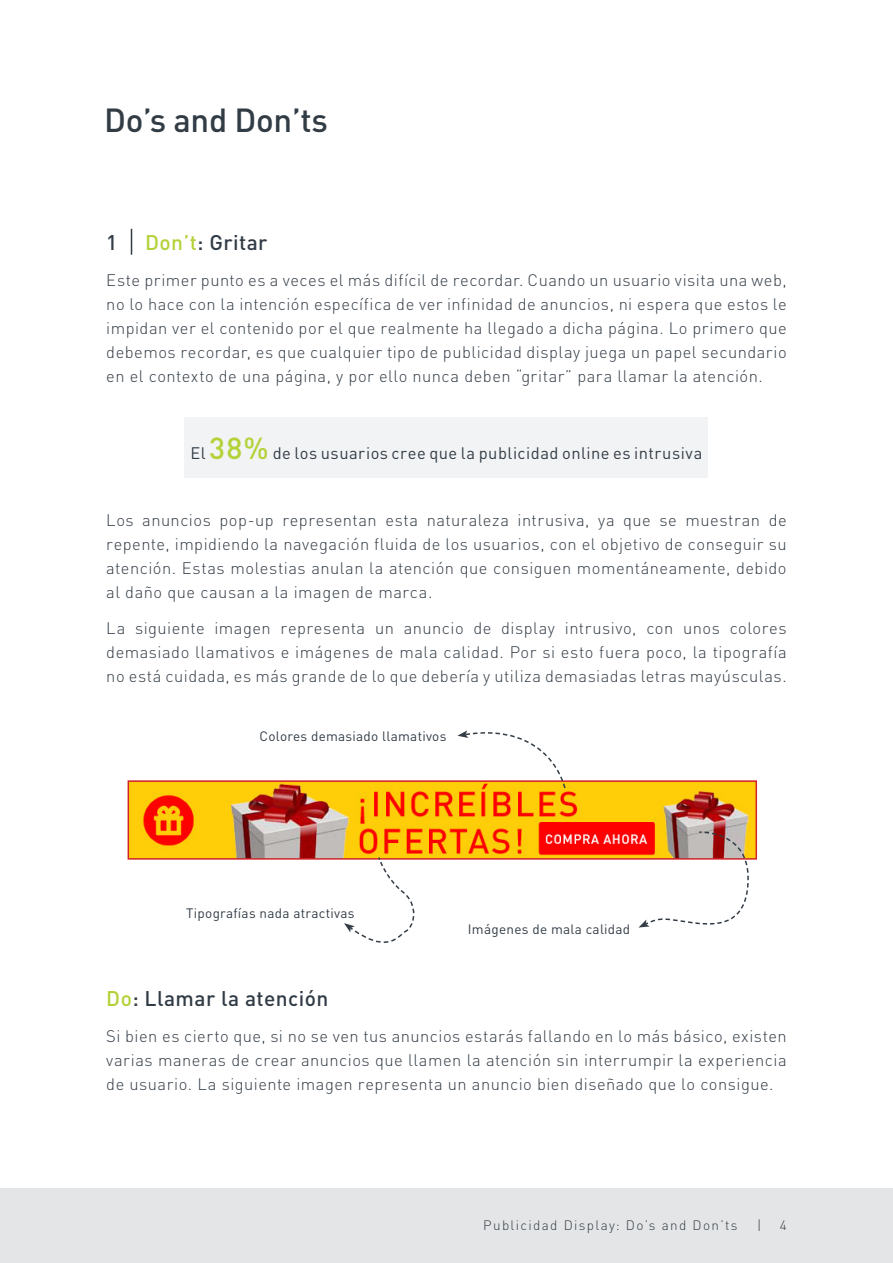
<style>
.page{position:relative;width:893px;height:1263px;background:#fff}
.page>*{position:absolute;margin:0;border:0;box-sizing:border-box;transform-origin:0 0}
.Big_page_header{font:500 33px "DINOT";letter-spacing:-.01em;color:#323c45}
.Body_text{font:500 21px "DINOT";letter-spacing:.02em;color:#323c46}
.Subheader{font:500 21px "DINOT";letter-spacing:.02em;color:#323c46}
.Body_text-2{font:300 16.5px/24px "DINOT";letter-spacing:.03em;color:#323c46;text-align:justify}
.Body_text-3{font:16.5px "DINOT";letter-spacing:.03em;color:#323c46}
.Contents_Header{font:13.5px "DINOT";letter-spacing:.02em;color:#323c46}
.t1{font:300 13.5px "DINOT";letter-spacing:.1em;color:#323c46}
.s1{color:#b3d238}
.s2{font-weight:500;font-size:30px;color:#b3d238}
</style>
<div class="page">
<div style="left:0;top:1188px;width:893px;height:75px;background:#e4e5e6"></div>
<img style="left:131px;top:783px;width:623px;height:74px">
<div style="left:128px;top:780px;width:629px;height:80px;border:2px solid #d1232a"></div>
<svg style="left:638px;top:831px;width:112px;height:96px"></svg>
<svg style="left:457px;top:730px;width:109px;height:59px"></svg>
<svg style="left:344px;top:856px;width:73px;height:87px"></svg>
<div style="left:185px;top:417px;width:523px;height:60px;background:#f2f3f4"></div>
<svg style="left:131px;top:229px;width:1px;height:26px"></svg>
<p class="Big_page_header" style="left:104px;top:99px;width:225px">Do’s and Don’ts</p>
<p class="Subheader" style="left:106px;top:229px;width:13px">1</p>
<p class="Subheader" style="left:145px;top:229px;width:124px"><span class="s1">Don’t</span>: Gritar</p>
<p class="Body_text-2" style="left:106px;top:268px;width:682px">Este primer punto es a veces el más difícil de recordar. Cuando un usuario visita una web, no lo hace con la intención específica de ver infinidad de anuncios, ni espera que estos le impidan ver el contenido por el que realmente ha llegado a dicha página. Lo primero que debemos recordar, es que cualquier tipo de publicidad display juega un papel secundario en el contexto de una página, y por ello nunca deben “gritar” para llamar la atención.</p>
<p class="Body_text-3" style="left:190px;top:442px;width:513px">El <span class="s2">38%</span> de los usuarios cree que la publicidad online es intrusiva</p>
<p class="Body_text-2" style="left:106px;top:508px;width:682px">Los anuncios pop-up representan esta naturaleza intrusiva, ya que se muestran de repente, impidiendo la navegación fluida de los usuarios, con el objetivo de conseguir su atención. Estas molestias anulan la atención que consiguen momentáneamente, debido al daño que causan a la imagen de marca.</p>
<p class="Body_text-2" style="left:106px;top:616px;width:682px">La siguiente imagen representa un anuncio de display intrusivo, con unos colores demasiado llamativos e imágenes de mala calidad. Por si esto fuera poco, la tipografía no está cuidada, es más grande de lo que debería y utiliza demasiadas letras mayúsculas.</p>
<p class="Contents_Header" style="left:260px;top:727px;width:188px">Colores demasiado llamativos</p>
<p class="Contents_Header" style="left:186px;top:904px;width:170px">Tipografías nada atractivas</p>
<p class="Contents_Header" style="left:468px;top:920px;width:164px">Imágenes de mala calidad</p>
<p class="Body_text" style="left:106px;top:985px;width:224px"><span class="s1">Do</span>: Llamar la atención</p>
<p class="Body_text-2" style="left:106px;top:1024px;width:682px">Si bien es cierto que, si no se ven tus anuncios estarás fallando en lo más básico, existen varias maneras de crear anuncios que llamen la atención sin interrumpir la experiencia de usuario. La siguiente imagen representa un anuncio bien diseñado que lo consigue.</p>
<p class="t1" style="left:483px;top:1217px;width:256px">Publicidad Display: Do’s and Don’ts</p>
<p class="t1" style="left:757px;top:1217px;width:6px">|</p>
<p class="t1" style="left:780px;top:1216px;width:8px">4</p>
</div>
